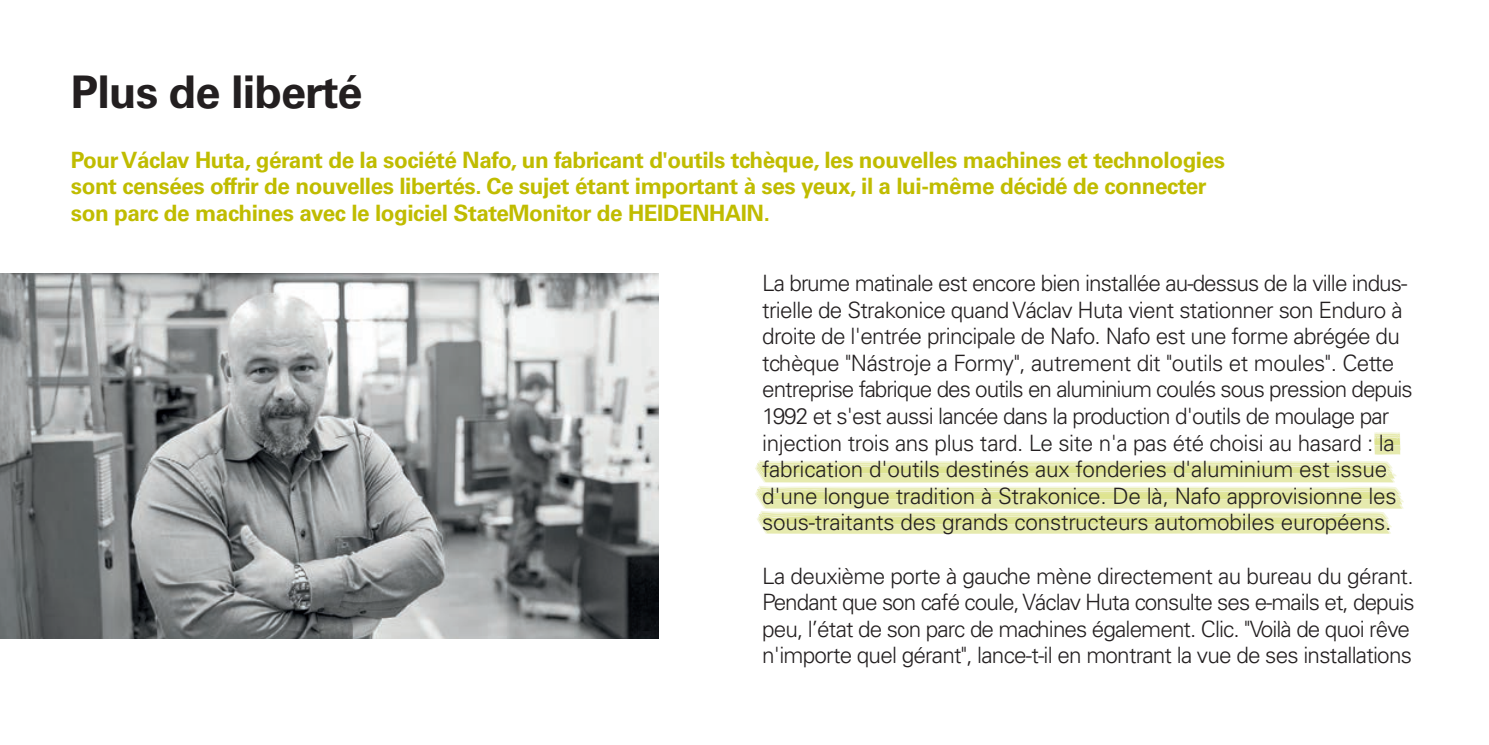
<style>
.page{position:relative;width:1489px;height:745px;background:#fff}
.page>*{position:absolute;margin:0;border:0;box-sizing:border-box;transform-origin:0 0}
.t1{font:700 45px "Univers";letter-spacing:-.02em;color:#231f20}
.t2{font:300 22.5px/26.5px "Univers";letter-spacing:-.03em;color:#231f20}
.t3{font:700 22.5px/26.5px "Univers";letter-spacing:-.02em;color:#c0bc00}
</style>
<div class="page">
<svg style="left:755px;top:460px;width:648px;height:73px;background:#e8ecb7"></svg>
<img style="left:0;top:273px;width:658px;height:365px">
<svg style="left:1374px;top:432px;width:26px;height:22px"></svg>
<h1 class="t1" style="left:71px;top:65px;width:293px">Plus de liberté</h1>
<p class="t3" style="left:71px;top:146px;width:1155px">Pour Václav Huta, gérant de la société Nafo, un fabricant d'outils tchèque, les nouvelles machines et technologies sont censées offrir de nouvelles libertés. Ce sujet étant important à ses yeux, il a lui-même décidé de connecter son parc de machines avec le logiciel StateMonitor de HEIDENHAIN.</p>
<p class="t2" style="left:762px;top:269px;width:652px">La brume matinale est encore bien installée au-dessus de la ville indus&shy;trielle de Strakonice quand Václav Huta vient stationner son Enduro à droite de l'entrée principale de Nafo. Nafo est une forme abrégée du tchèque "Nástroje a Formy", autrement dit "outils et moules". Cette entreprise fabrique des outils en aluminium coulés sous pression depuis 1992 et s'est aussi lancée dans la production d'outils de moulage par injection trois ans plus tard. Le site n'a pas été choisi au hasard : la fabrication d'outils destinés aux fonderies d'aluminium est issue d'une longue tradition à Strakonice. De là, Nafo approvisionne les sous-traitants des grands constructeurs automobiles européens.</p>
<p class="t2" style="left:762px;top:562px;width:654px">La deuxième porte à gauche mène directement au bureau du gérant.<br>Pendant que son café coule, Václav Huta consulte ses e-mails et, depuis peu, l’état de son parc de machines également. Clic. "Voilà de quoi rêve n'importe quel gérant", lance-t-il en montrant la vue de ses installations</p>
</div>
